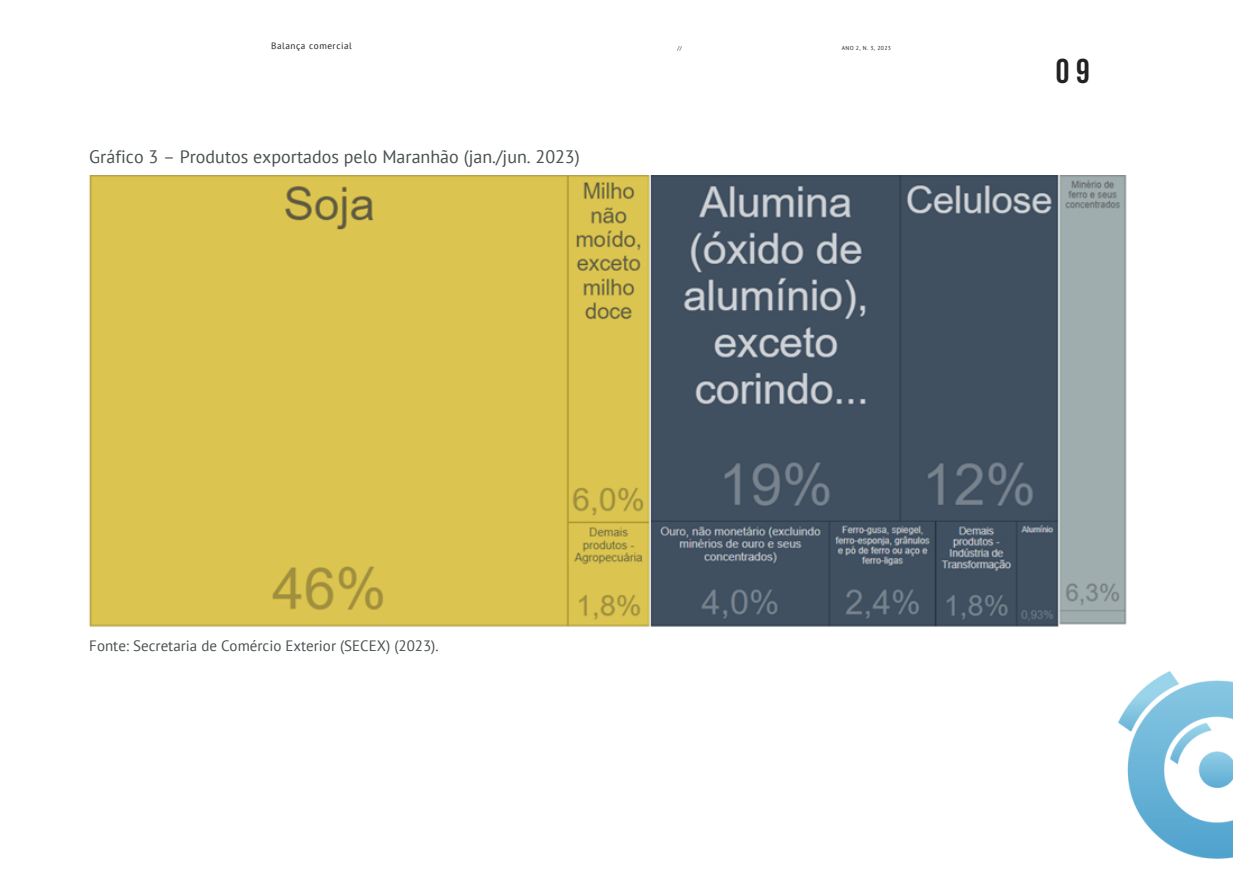
<style>
.page{position:relative;width:1233px;height:894px;background:#fff}
.page>*{position:absolute;margin:0;border:0;box-sizing:border-box;transform-origin:0 0}
.t1{font:700 34.35px "Bebas Neue";color:#222}
.t2{font:18px "PT Sans";color:#495052}
.t3{font:15px "PT Sans";color:#495052}
.t4{font:9.3px "PT Sans";letter-spacing:.06em;color:#222}
.t5{font:5.7px "PT Sans";letter-spacing:.06em;color:#222}
</style>
<div class="page">
<img style="left:89px;top:175px;width:1038px;height:452px">
<img style="left:1118px;top:671px;width:115px;height:188px">
<p class="t4" style="left:271px;top:39px;width:82px">Balança comercial</p>
<p class="t5" style="left:677px;top:44px;width:6px">//</p>
<p class="t5" style="left:842px;top:44px;width:50px">ANO 2, N. 3, 2023</p>
<p class="t2" style="left:89px;top:144px;width:492px">Gráfico 3 – Produtos exportados pelo Maranhão (jan./jun. 2023)</p>
<p class="t1" style="left:1056px;top:58px;width:36px">09</p>
<p class="t3" style="left:89px;top:635px;width:351px">Fonte: Secretaria de Comércio Exterior (SECEX) (2023).</p>
</div>
